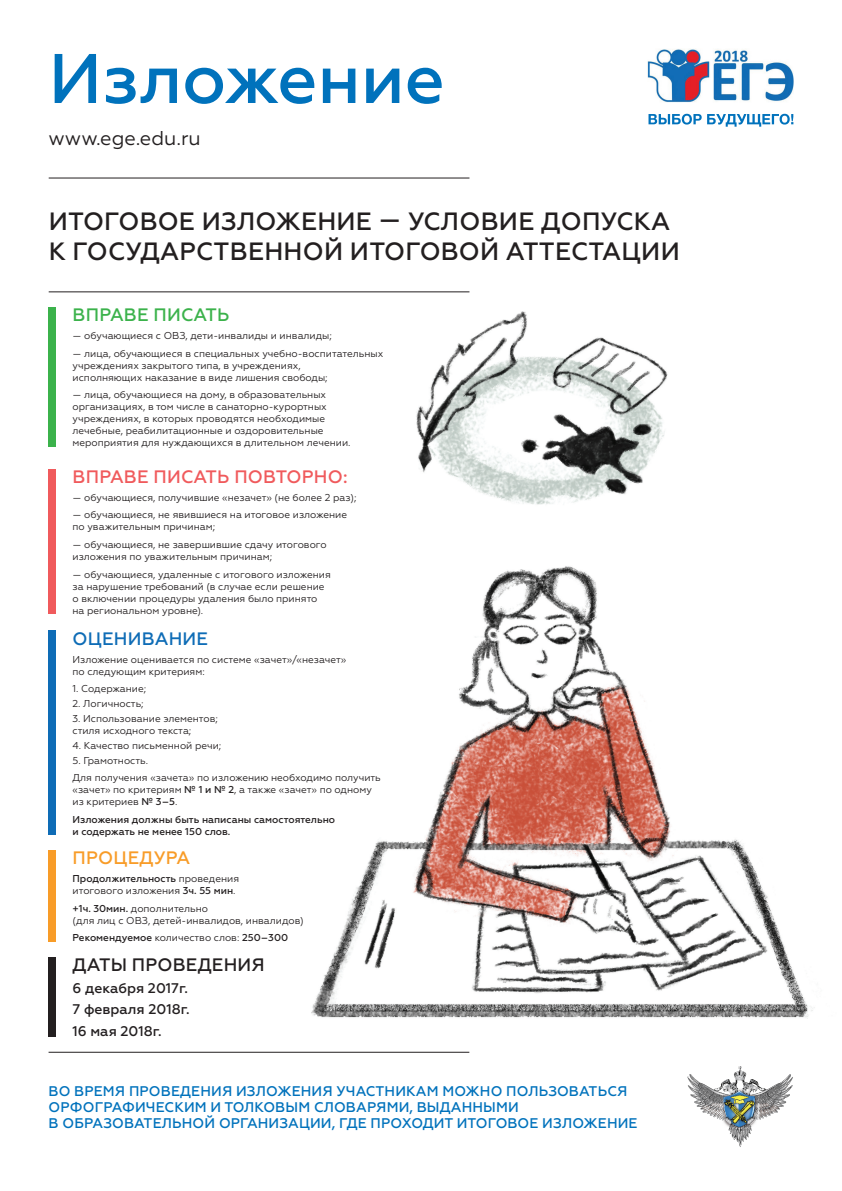
<style>
.page{position:relative;width:842px;height:1191px;background:#fff}
.page>*{position:absolute;margin:0;border:0;box-sizing:border-box;transform-origin:0 0}
.t1{font:500 70px "Geometria";color:#0072bc}
.t2{font:500 25px/30px "Geometria";letter-spacing:.01em;color:#231f20}
.t3{font:20px "Geometria";color:#231f20}
.t4{font:500 18px "Geometria";letter-spacing:.01em;color:#f05a5c}
.t5{font:500 18px "Geometria";letter-spacing:.01em;color:#231f20}
.t6{font:500 18px "Geometria";letter-spacing:.01em;color:#3bb24b}
.t7{font:500 18px "Geometria";letter-spacing:.01em;color:#0e6cb6}
.t8{font:500 18px "Geometria";letter-spacing:.01em;color:#f89c28}
.t9{font:500 14px/16px "Geometria";letter-spacing:.01em;color:#0072bc}
.t10{font:500 14px "Geometria";color:#231f20}
.t11{font:10px/12px "Geometria";color:#231f20}
.t12{font:500 10px/12px "Geometria";color:#231f20}
.s1{font-weight:500}
.s2{font-weight:400}
</style>
<div class="page">
<img style="left:252px;top:291px;width:563px;height:783px">
<hr style="left:49px;top:177px;width:420px;height:1px;background:#231f20">
<hr style="left:49px;top:1051px;width:420px;height:1px;background:#231f20">
<hr style="left:49px;top:291px;width:420px;height:1px;background:#231f20">
<div style="left:49px;top:631px;width:7px;height:204px;background:#0e6cb6"></div>
<div style="left:49px;top:469px;width:7px;height:145px;background:#f05a5c"></div>
<div style="left:49px;top:307px;width:7px;height:139px;background:#3bb24b"></div>
<div style="left:49px;top:850px;width:7px;height:91px;background:#f89c28"></div>
<div style="left:49px;top:957px;width:7px;height:79px;background:#231f20"></div>
<svg style="left:696px;top:1074px;width:88px;height:73px"></svg>
<img style="left:742px;top:1114px;width:15px;height:13px">
<img style="left:723px;top:1066px;width:17px;height:29px">
<img style="left:687px;top:1074px;width:35px;height:32px">
<img style="left:758px;top:1074px;width:35px;height:32px">
<img style="left:647px;top:49px;width:146px;height:54px">
<svg style="left:648px;top:114px;width:145px;height:13px"></svg>
<p class="t1" style="left:49px;top:38px;width:398px">Изложение</p>
<p class="t3" style="left:49px;top:127px;width:154px">www.ege.edu.ru</p>
<p class="t2" style="left:49px;top:206px;width:632px">ИТОГОВОЕ ИЗЛОЖЕНИЕ — УСЛОВИЕ ДОПУСКА<br>К ГОСУДАРСТВЕННОЙ ИТОГОВОЙ АТТЕСТАЦИИ</p>
<p class="t6" style="left:73px;top:304px;width:158px">ВПРАВЕ ПИСАТЬ</p>
<p class="t11" style="left:73px;top:329px;width:261px">— обучающиеся с ОВЗ, дети-инвалиды и инвалиды;</p>
<p class="t11" style="left:73px;top:347px;width:312px">— лица, обучающиеся в специальных учебно-воспитательных учреждениях закрытого типа, в учреждениях,<br>исполняющих наказание в виде лишения свободы;</p>
<p class="t11" style="left:73px;top:389px;width:279px">— лица, обучающиеся на дому, в образовательных организациях, в том числе в санаторно-курортных учреждениях, в которых проводятся необходимые лечебные, реабилитационные и оздоровительные мероприятия для нуждающихся в длительном лечении.</p>
<p class="t4" style="left:73px;top:466px;width:276px">ВПРАВЕ ПИСАТЬ ПОВТОРНО:</p>
<p class="t11" style="left:73px;top:491px;width:286px">— обучающиеся, получившие «незачет» (не более 2 раз);</p>
<p class="t11" style="left:73px;top:509px;width:276px">— обучающиеся, не явившиеся на итоговое изложение по уважительным причинам;</p>
<p class="t11" style="left:73px;top:538px;width:256px">— обучающиеся, не завершившие сдачу итогового изложения по уважительным причинам;</p>
<p class="t11" style="left:73px;top:568px;width:260px">— обучающиеся, удаленные с итогового изложения за нарушение требований (в случае если решение о включении процедуры удаления было принято на региональном уровне).</p>
<p class="t7" style="left:73px;top:628px;width:137px">ОЦЕНИВАНИЕ</p>
<p class="t11" style="left:73px;top:653px;width:275px">Изложение оценивается по системе «зачет»/«незачет» по следующим критериям:</p>
<p class="t11" style="left:73px;top:683px;width:75px">1. Содержание;</p>
<p class="t11" style="left:73px;top:697px;width:73px">2. Логичность;</p>
<p class="t11" style="left:73px;top:712px;width:147px">3. Использование элементов; стиля исходного текста;</p>
<p class="t11" style="left:73px;top:739px;width:150px">4. Качество письменной речи;</p>
<p class="t11" style="left:73px;top:754px;width:77px">5. Грамотность.</p>
<p class="t11" style="left:73px;top:772px;width:310px">Для получения «зачета» по изложению необходимо получить «зачет» по критериям <span class="s1">№ 1 и № 2</span>, а также «зачет» по одному из критериев <span class="s1">№ 3–5</span>.</p>
<p class="t12" style="left:73px;top:813px;width:264px">Изложения должны быть написаны самостоятельно и содержать не менее 150 слов.</p>
<p class="t8" style="left:73px;top:847px;width:119px">ПРОЦЕДУРА</p>
<p class="t11" style="left:73px;top:872px;width:168px"><span class="s1">Продолжительность</span> проведения итогового изложения <span class="s1">3ч. 55 мин</span>.</p>
<p class="t11" style="left:73px;top:902px;width:233px"><span class="s1">+1ч. 30мин.</span> дополнительно<br>(для лиц с ОВЗ, детей-инвалидов, инвалидов)</p>
<p class="t12" style="left:73px;top:932px;width:217px">Рекомендуемое <span class="s2">количество слов:</span> 250–300</p>
<p class="t5" style="left:73px;top:954px;width:194px">ДАТЫ ПРОВЕДЕНИЯ</p>
<p class="t10" style="left:73px;top:979px;width:117px">6 декабря 2017г.</p>
<p class="t10" style="left:73px;top:1001px;width:119px">7 февраля 2018г.</p>
<p class="t10" style="left:73px;top:1023px;width:91px">16 мая 2018г.</p>
<p class="t9" style="left:49px;top:1083px;width:590px">ВО ВРЕМЯ ПРОВЕДЕНИЯ ИЗЛОЖЕНИЯ УЧАСТНИКАМ МОЖНО ПОЛЬЗОВАТЬСЯ<br>ОРФОГРАФИЧЕСКИМ И ТОЛКОВЫМ СЛОВАРЯМИ, ВЫДАННЫМИ<br>В ОБРАЗОВАТЕЛЬНОЙ ОРГАНИЗАЦИИ, ГДЕ ПРОХОДИТ ИТОГОВОЕ ИЗЛОЖЕНИЕ</p>
</div>
